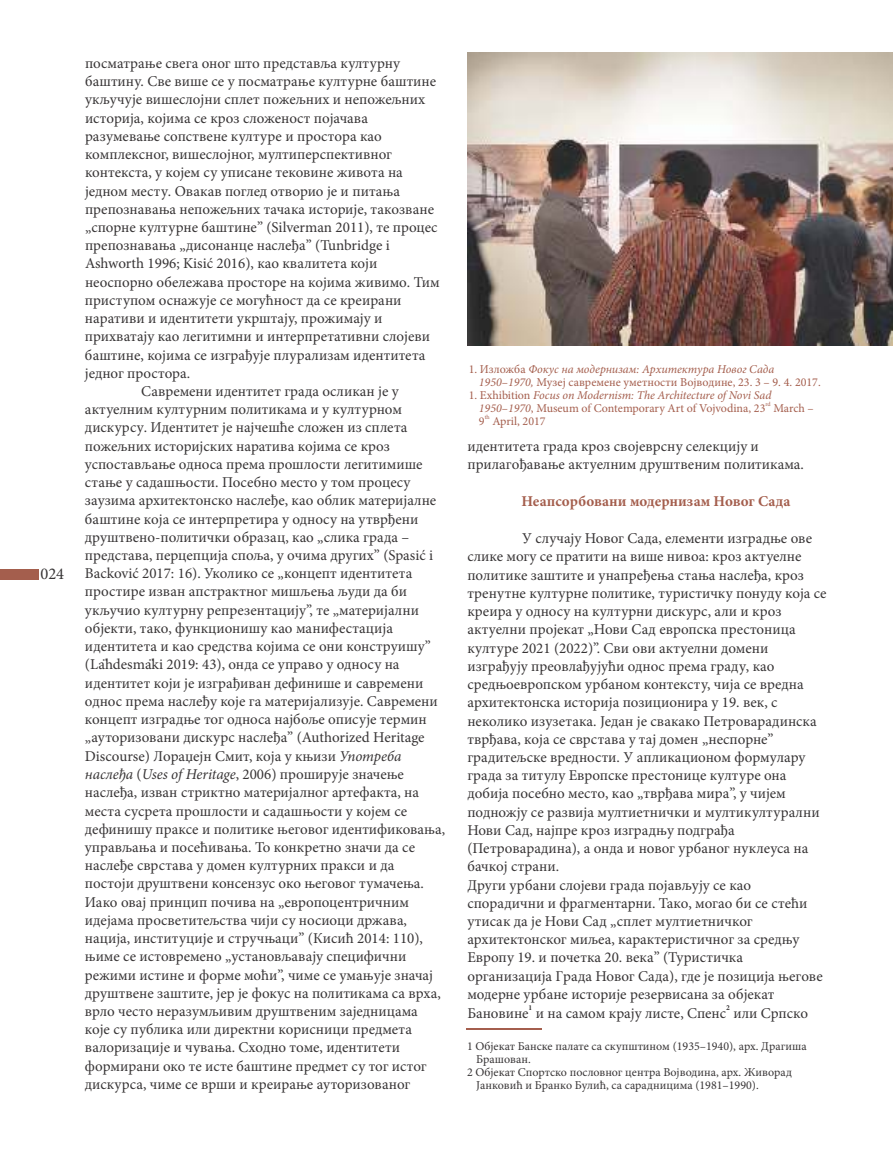
<style>
.page{position:relative;width:893px;height:1149px;background:#fff}
.page>*{position:absolute;margin:0;border:0;box-sizing:border-box;transform-origin:0 0}
.t1{font:16.5px "Minion Pro";color:#373435}
.t2{font:15px/18.1px "Minion Pro";color:#373435}
.t3{font:700 15px "Minion Pro";color:#a45e4d}
.t4{font:12px/13px "Minion Pro";color:#a45e4d}
.t5{font:12px "Minion Pro";color:#373435}
.t6{font:italic 12px "Minion Pro";letter-spacing:-.01em;color:#a45e4d}
.t7{font:700 7.5px "Minion Pro";color:#373435}
.t8{font:6px "Minion Pro";color:#a45e4d}
.s1{font-family:"Times New Roman"}
.s2{font-style:italic}
.s3{font-style:normal}
</style>
<div class="page">
<hr style="left:467px;top:1027px;width:75px;height:1px;background:#a45e4d">
<img style="left:468px;top:53px;width:425px;height:292px">
<div style="left:0;top:568px;width:38px;height:11px;background:#a45e4d"></div>
<p class="t1" style="left:40px;top:567px;width:25px">024</p>
<p class="t2" style="left:85px;top:55px;width:317px">посматрање свега оног што представља културну</p>
<p class="t2" style="left:85px;top:74px;width:353px">баштину. Све више се у посматрање културне баштине</p>
<p class="t2" style="left:85px;top:92px;width:342px">укључује вишеслојни сплет пожељних и непожељних</p>
<p class="t2" style="left:85px;top:110px;width:284px">историја, којима се кроз сложеност појачава</p>
<p class="t2" style="left:85px;top:128px;width:298px">разумевање сопствене културе и простора као</p>
<p class="t2" style="left:85px;top:146px;width:308px">комплексног, вишеслојног, мултиперспективног</p>
<p class="t2" style="left:85px;top:165px;width:319px">контекста, у којем су уписане тековине живота на</p>
<p class="t2" style="left:85px;top:183px;width:316px">једном месту. Овакав поглед отворио је и питања</p>
<p class="t2" style="left:85px;top:201px;width:351px">препознавања непожељних тачака историје, такозване</p>
<p class="t2" style="left:85px;top:219px;width:354px">„спорне културне баштине” (Silverman 2011), те процес</p>
<p class="t2" style="left:85px;top:237px;width:306px">препознавања „дисонанце наслеђа” (Tunbridge i</p>
<p class="t2" style="left:85px;top:256px;width:294px">Ashworth 1996; Kisić 2016), као квалитета који</p>
<p class="t2" style="left:85px;top:274px;width:356px">неоспорно обележава просторе на којима живимо. Тим</p>
<p class="t2" style="left:85px;top:292px;width:318px">приступом оснажује се могућност да се креирани</p>
<p class="t2" style="left:85px;top:310px;width:299px">наративи и идентитети укрштају, прожимају и</p>
<p class="t2" style="left:85px;top:329px;width:347px">прихватају као легитимни и интерпретативни слојеви</p>
<p class="t2" style="left:85px;top:347px;width:342px">баштине, којима се изграђује плурализам идентитета</p>
<p class="t2" style="left:85px;top:365px;width:107px">једног простора.</p>
<p class="t2" style="left:141px;top:383px;width:259px">Савремени идентитет града осликан је у</p>
<p class="t2" style="left:85px;top:401px;width:319px">актуелним културним политикама и у културном</p>
<p class="t2" style="left:85px;top:420px;width:324px">дискурсу. Идентитет је најчешће сложен из сплета</p>
<p class="t2" style="left:85px;top:438px;width:307px">пожељних историјских наратива којима се кроз</p>
<p class="t2" style="left:85px;top:456px;width:339px">успостављање односа према прошлости легитимише</p>
<p class="t2" style="left:85px;top:474px;width:327px">стање у садашњости. Посебно место у том процесу</p>
<p class="t2" style="left:85px;top:492px;width:353px">заузима архитектонско наслеђе, као облик материјалне</p>
<p class="t2" style="left:85px;top:511px;width:335px">баштине која се интерпретира у односу на утврђени</p>
<p class="t2" style="left:85px;top:529px;width:326px">друштвено-политички образац, као „слика града –</p>
<p class="t2" style="left:85px;top:547px;width:350px">представа, перцепција споља, у очима других” (Spasić i</p>
<p class="t2" style="left:85px;top:565px;width:329px">Backović 2017: 16). Уколико се „концепт идентитета</p>
<p class="t2" style="left:85px;top:584px;width:324px">простире изван апстрактног мишљења људи да би</p>
<p class="t2" style="left:85px;top:602px;width:336px">укључио културну репрезентацију”, те „материјални</p>
<p class="t2" style="left:85px;top:620px;width:309px">објекти, тако, функционишу као манифестација</p>
<p class="t2" style="left:85px;top:638px;width:347px">идентитета и као средства којима се они конструишу”</p>
<p class="t2" style="left:85px;top:656px;width:316px">(Lah<span class="s1">̈</span> desmak<span class="s1">̈</span> i 2019: 43), онда се управо у односу на</p>
<p class="t2" style="left:85px;top:675px;width:340px">идентитет који је изграђиван дефинише и савремени</p>
<p class="t2" style="left:85px;top:693px;width:354px">однос према наслеђу које га материјализује. Савремени</p>
<p class="t2" style="left:85px;top:711px;width:343px">концепт изградње тог односа најбоље описује термин</p>
<p class="t2" style="left:85px;top:729px;width:341px">„ауторизовани дискурс наслеђа” (Authorized Heritage</p>
<p class="t2" style="left:85px;top:748px;width:318px">Discourse) Лoрaџејн Смит, која у књизи <span class="s2">Употреба</span></p>
<p class="t2" style="left:85px;top:766px;width:320px"><span class="s2">наслеђа</span> (<span class="s2">Uses of Heritage</span>, 2006) проширује значење</p>
<p class="t2" style="left:85px;top:784px;width:336px">наслеђа, изван стриктно материјалног артефакта, на</p>
<p class="t2" style="left:85px;top:802px;width:324px">места сусрета прошлости и садашњости у којем се</p>
<p class="t2" style="left:85px;top:821px;width:362px">дефинишу праксе и политике његовог идентификовања,</p>
<p class="t2" style="left:85px;top:839px;width:332px">управљања и посећивања. То конкретно значи да се</p>
<p class="t2" style="left:85px;top:857px;width:311px">наслеђе сврстава у домен културних пракси и да</p>
<p class="t2" style="left:85px;top:875px;width:341px">постоји друштвени консензус око његовог тумачења.</p>
<p class="t2" style="left:85px;top:893px;width:326px">Иако овај принцип почива на „европоцентричним</p>
<p class="t2" style="left:85px;top:912px;width:324px">идејама просветитељства чији су носиоци држава,</p>
<p class="t2" style="left:85px;top:930px;width:340px">нација, институције и стручњаци” (Кисић 2014: 110),</p>
<p class="t2" style="left:85px;top:948px;width:323px">њиме се истовремено „установљавају специфични</p>
<p class="t2" style="left:85px;top:966px;width:350px">режими истине и форме моћи”, чиме се умањује значај</p>
<p class="t2" style="left:85px;top:984px;width:357px">друштвене заштите, јер је фокус на политикама са врха,</p>
<p class="t2" style="left:85px;top:1003px;width:334px">врло често неразумљивим друштвеним заједницама</p>
<p class="t2" style="left:85px;top:1021px;width:329px">које су публика или директни корисници предмета</p>
<p class="t2" style="left:85px;top:1039px;width:317px">валоризације и чувања. Сходно томе, идентитети</p>
<p class="t2" style="left:85px;top:1057px;width:343px">формирани око те исте баштине предмет су тог истог</p>
<p class="t2" style="left:85px;top:1076px;width:327px">дискурса, чиме се врши и креирање ауторизованог</p>
<p class="t4" style="left:479px;top:363px;width:343px;text-indent:-10px">1. Изложба <span class="s2">Фокус на модернизам: Архитектура Новог Сада<br>1950</span>–<span class="s2">1970,</span> Музеј савремене уметности Војводине, 23. 3 – 9. 4. 2017.</p>
<p class="t6" style="left:469px;top:390px;width:304px"><span class="s3">1. Exhibition</span> Focus on Modernism: The Architecture of Novi Sad</p>
<p class="t8" style="left:765px;top:401px;width:7px">rd</p>
<p class="t4" style="left:479px;top:402px;width:336px"><span class="s2">1950</span>–<span class="s2">1970</span>, Museum of Contemporary Art of Vojvodina, 23 March –</p>
<p class="t8" style="left:485px;top:414px;width:7px">th</p>
<p class="t4" style="left:479px;top:415px;width:68px">9 April, 2017</p>
<p class="t2" style="left:467px;top:438px;width:338px">идентитета града кроз својеврсну селекцију и прилагођавање актуелним друштвеним политикама.</p>
<p class="t3" style="left:521px;top:495px;width:271px">Неапсорбовани модернизам Новог Сада</p>
<p class="t2" style="left:467px;top:530px;width:361px;text-indent:55px">У случају Новог Сада, елементи изградње ове слике могу се пратити на више нивоа: кроз актуелне политике заштите и унапређења стања наслеђа, кроз тренутне културне политике, туристичку понуду која се креира у односу на културни дискурс, али и кроз актуелни пројекат „Нови Сад европска престоница културе 2021 (2022)”. Сви ови актуелни домени изграђују преовлађујући однос према граду, као средњоевропском урбаном контексту, чија се вредна архитектонска историја позиционира у 19. век, с неколико изузетака. Један је свакако Петроварадинска тврђава, која се сврстава у тај домен „неспорне” градитељске вредности. У апликационом формулару града за титулу Европске престонице културе она добија посебно место, као „тврђава мира”, у чијем подножју се развија мултиетнички и мултикултурални Нови Сад, најпре кроз изградњу подграђа (Петроварадина), а онда и новог урбаног нуклеуса на бачкој страни.<br>Други урбани слојеви града појављују се као спорадични и фрагментарни. Тако, могао би се стећи утисак да је Нови Сад „сплет мултиетничког архитектонског миљеа, карактеристичног за средњу Европу 19. и почетка 20. века” (Туристичка организација Града Новог Сада), где је позиција његове модерне урбане историје резервисана за објекат</p>
<p class="t7" style="left:529px;top:1004px;width:5px">1</p>
<p class="t7" style="left:726px;top:1004px;width:5px">2</p>
<p class="t2" style="left:467px;top:1004px;width:342px">Бановине и на самом крају листе, Спенс или Српско</p>
<p class="t5" style="left:467px;top:1040px;width:341px">1 Објекат Банске палате са скупштином (1935–1940), арх. Драгиша</p>
<p class="t5" style="left:476px;top:1053px;width:56px">Брашован.</p>
<p class="t5" style="left:467px;top:1066px;width:326px">2 Објекат Спортско пословног центра Војводина, арх. Живорад</p>
<p class="t5" style="left:476px;top:1079px;width:284px">Јанковић и Бранко Булић, са сарадницима (1981–1990).</p>
</div>
